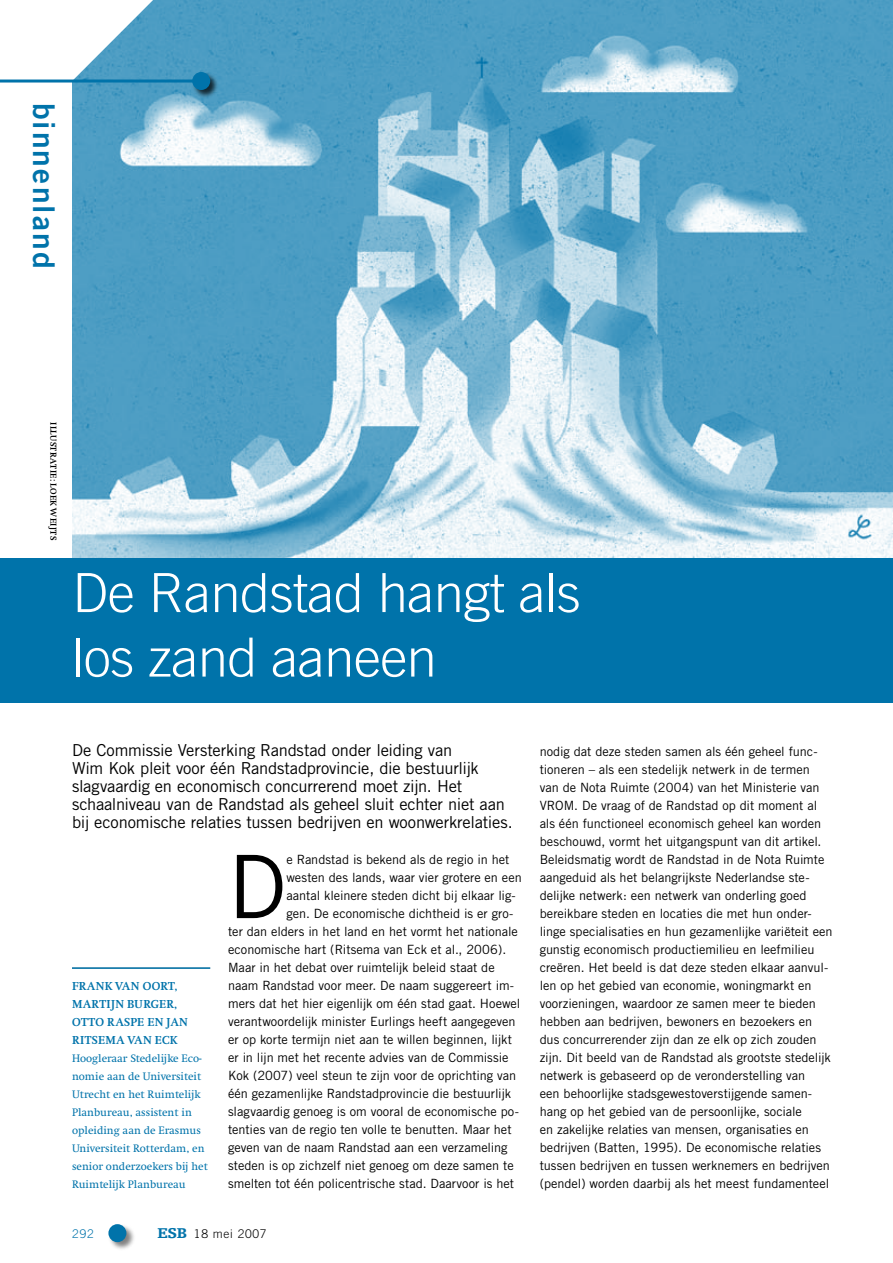
<style>
.page{position:relative;width:893px;height:1263px;background:#fff}
.page>*{position:absolute;margin:0;border:0;box-sizing:border-box;transform-origin:0 0}
.t1{font:87.6px "Trade Gothic";color:#000}
.t2{font:300 54px/64.5px "Trade Gothic";letter-spacing:-.01em;color:#fff}
.t3{font:30px "Trade Gothic Bold Two";letter-spacing:.07em;color:#0073aa}
.t4{font:16.5px/18px "Trade Gothic";letter-spacing:-.015em;color:#000}
.t5{font:12.75px/18px "Trade Gothic";color:#000}
.t6{font:700 12px/18px "Swift";letter-spacing:.03em;color:#0073aa}
.t7{font:300 12px "Trade Gothic";letter-spacing:.06em;color:#000}
.t8{font:300 12px "Trade Gothic";color:#0073aa}
.t9{font:11.25px/18px "Swift";color:#0073aa}
.t10{font:700 9px "Swift";letter-spacing:.03em;color:#000}
.s1{font-family:"Egyptienne F";font-weight:900;font-size:15px;color:#0073aa}
</style>
<div class="page">
<div style="left:107px;top:1223px;width:29px;height:29px;background:#000;opacity:.5"></div>
<div style="left:108px;top:1224px;width:18px;height:18px;background:#0073aa;border-radius:50%"></div>
<img style="left:72px;top:0;width:821px;height:558px">
<svg style="left:0;top:0;width:166px;height:80px"></svg>
<div style="left:191px;top:71px;width:29px;height:29px;background:#000;opacity:.75"></div>
<div style="left:192px;top:72px;width:18px;height:18px;background:#0073aa;border-radius:50%"></div>
<hr style="left:0;top:80px;width:193px;height:3px;background:#0073aa">
<hr style="left:72px;top:967px;width:138px;height:2px;background:#0073aa">
<div style="left:0;top:558px;width:893px;height:144px;background:#0073aa"></div>
<h3 class="t3" style="left:62px;top:103px;width:167px;rotate:90deg">binnenland</h3>
<p class="t10" style="left:58px;top:422px;width:119px;rotate:90deg">ILLUSTRATIE: LOEK WEIJTS</p>
<h2 class="t2" style="left:72px;top:560px;width:510px">De Randstad hangt als los zand aaneen</h2>
<p class="t4" style="left:72px;top:741px;width:442px">De Commissie Versterking Randstad onder leiding van<br>Wim Kok pleit voor één Randstadprovincie, die bestuurlijk slagvaardig en economisch concurrerend moet zijn. Het schaalniveau van de Randstad als geheel sluit echter niet aan bij economische relaties tussen bedrijven en woonwerkrelaties.</p>
<p class="t6" style="left:72px;top:977px;width:117px">FRANK VAN OORT,<br>MARTIJN BURGER,<br>OTTO RASPE EN JAN<br>RITSEMA VAN ECK</p>
<p class="t9" style="left:72px;top:1050px;width:137px">Hoogleraar Stedelijke Eco&shy;nomie aan de Universiteit<br>Utrecht en het Ruimtelijk<br>Planbureau, assistent in opleiding aan de Erasmus<br>Universiteit Rotterdam, en senior onderzoekers bij het<br>Ruimtelijk Planbureau</p>
<h1 class="t1" style="left:228px;top:834px;width:60px">D</h1>
<p class="t5" style="left:286px;top:850px;width:224px">e Randstad is bekend als de regio in het</p>
<p class="t5" style="left:286px;top:868px;width:237px">westen des lands, waar vier grotere en een</p>
<p class="t5" style="left:286px;top:886px;width:231px">aantal kleinere steden dicht bij elkaar lig-</p>
<p class="t5" style="left:286px;top:904px;width:229px">gen. De economische dichtheid is er gro-</p>
<p class="t5" style="left:228px;top:922px;width:291px">ter dan elders in het land en het vormt het nationale</p>
<p class="t5" style="left:228px;top:940px;width:280px">economische hart (Ritsema van Eck et al., 2006).</p>
<p class="t5" style="left:228px;top:958px;width:268px">Maar in het debat over ruimtelijk beleid staat de</p>
<p class="t5" style="left:228px;top:976px;width:288px">naam Randstad voor meer. De naam suggereert im-</p>
<p class="t5" style="left:228px;top:994px;width:294px">mers dat het hier eigenlijk om één stad gaat. Hoewel</p>
<p class="t5" style="left:228px;top:1012px;width:289px">verantwoordelijk minister Eurlings heeft aangegeven</p>
<p class="t5" style="left:228px;top:1030px;width:285px">er op korte termijn niet aan te willen beginnen, lijkt</p>
<p class="t5" style="left:228px;top:1048px;width:282px">er in lijn met het recente advies van de Commissie</p>
<p class="t5" style="left:228px;top:1066px;width:290px">Kok (2007) veel steun te zijn voor de oprichting van</p>
<p class="t5" style="left:228px;top:1084px;width:285px">één gezamenlijke Randstadprovincie die bestuurlijk</p>
<p class="t5" style="left:228px;top:1102px;width:292px">slagvaardig genoeg is om vooral de economische po-</p>
<p class="t5" style="left:228px;top:1120px;width:285px">tenties van de regio ten volle te benutten. Maar het</p>
<p class="t5" style="left:228px;top:1138px;width:281px">geven van de naam Randstad aan een verzameling</p>
<p class="t5" style="left:228px;top:1156px;width:287px">steden is op zichzelf niet genoeg om deze samen te</p>
<p class="t5" style="left:228px;top:1174px;width:288px">smelten tot één policentrische stad. Daarvoor is het</p>
<p class="t8" style="left:72px;top:1226px;width:23px">292</p>
<p class="t7" style="left:157px;top:1226px;width:111px"><span class="s1">ESB</span> 18 mei 2007</p>
<p class="t5" style="left:540px;top:742px;width:294px">nodig dat deze steden samen als één geheel func&shy;tioneren – als een stedelijk netwerk in de termen<br>van de Nota Ruimte (2004) van het Ministerie van VROM. De vraag of de Randstad op dit moment al als één functioneel economisch geheel kan worden beschouwd, vormt het uitgangspunt van dit artikel.<br>Beleidsmatig wordt de Randstad in de Nota Ruimte aangeduid als het belangrijkste Nederlandse ste&shy;delijke netwerk: een netwerk van onderling goed bereikbare steden en locaties die met hun onder&shy;linge specialisaties en hun gezamenlijke variëteit een gunstig economisch productiemilieu en leefmilieu creëren. Het beeld is dat deze steden elkaar aanvul&shy;len op het gebied van economie, woningmarkt en voorzieningen, waardoor ze samen meer te bieden hebben aan bedrijven, bewoners en bezoekers en dus concurrerender zijn dan ze elk op zich zouden zijn. Dit beeld van de Randstad als grootste stedelijk netwerk is gebaseerd op de veronderstelling van<br>een behoorlijke stadsgewestoverstijgende samen&shy;hang op het gebied van de persoonlijke, sociale<br>en zakelijke relaties van mensen, organisaties en bedrijven (Batten, 1995). De economische relaties tussen bedrijven en tussen werknemers en bedrijven (pendel) worden daarbij als het meest fundamenteel</p>
</div>
